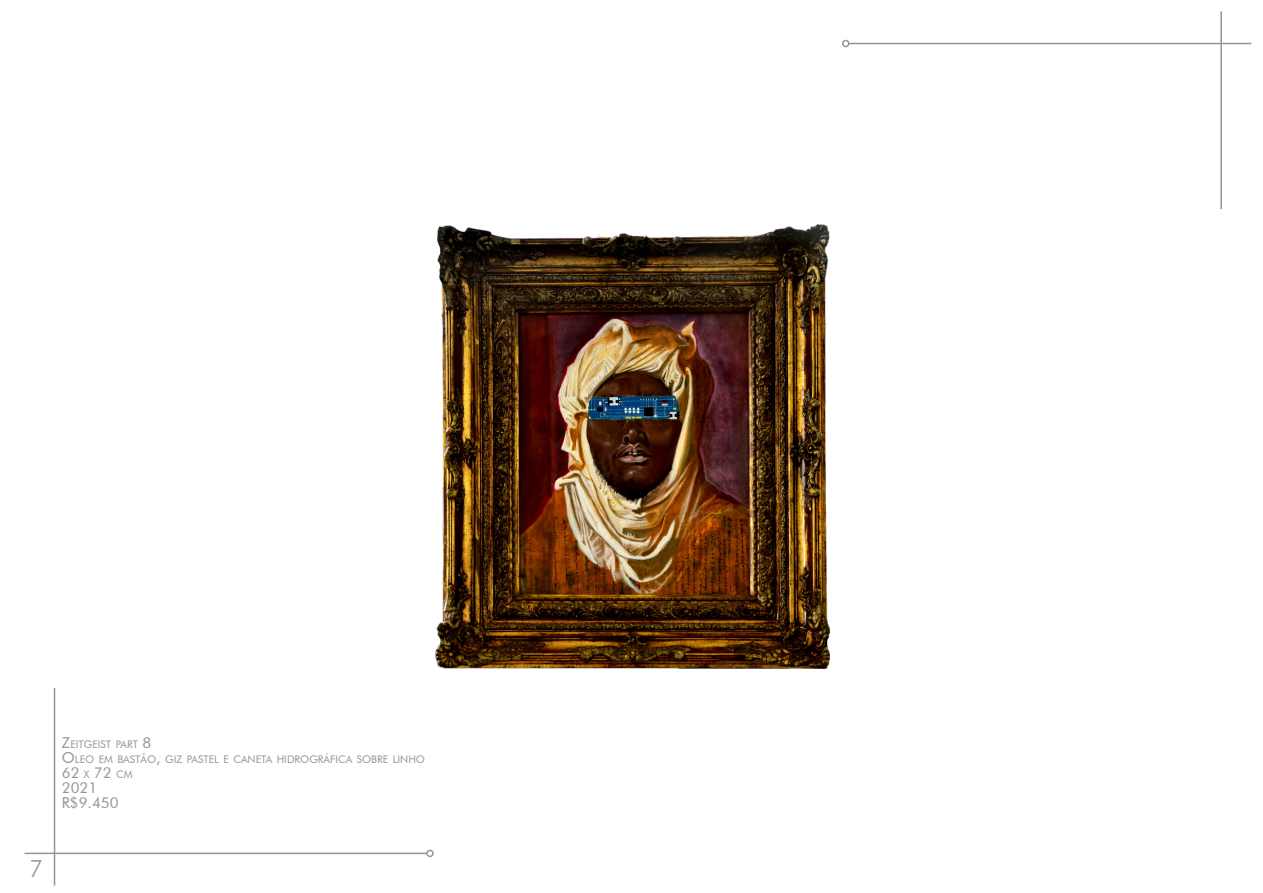
<style>
.page{position:relative;width:1263px;height:893px;background:#fff}
.page>*{position:absolute;margin:0;border:0;box-sizing:border-box;transform-origin:0 0}
.t1{font:300 24px "Futura BT";color:#939598}
.t2{font:15px "Futura BT";color:#939598}
.t3{font:10.5px "Futura BT";color:#939598}
.s1{font-size:15px}
.s2{font-size:10.5px}
</style>
<div class="page">
<hr style="left:24px;top:853px;width:403px;height:1px;background:#939598">
<div style="left:426px;top:850px;width:8px;height:7px;border:2px solid #939598;border-radius:50%"></div>
<hr style="left:54px;top:688px;width:1px;height:197px;background:#939598">
<hr style="left:849px;top:43px;width:402px;height:1px;background:#939598">
<div style="left:842px;top:40px;width:7px;height:7px;border:2px solid #939598;border-radius:50%"></div>
<hr style="left:1220px;top:11px;width:2px;height:198px;background:#939598">
<img style="left:435px;top:224px;width:394px;height:444px">
<p class="t3" style="left:62px;top:738px;width:91px"><span class="s1">Z</span>EITGEIST PART <span class="s1">8</span></p>
<p class="t3" style="left:62px;top:753px;width:364px"><span class="s1">O</span>LEO EM BASTÃO<span class="s1">,</span> GIZ PASTEL E CANETA HIDROGRÁFICA SOBRE LINHO</p>
<p class="t2" style="left:62px;top:764px;width:72px">62 <span class="s2">X</span> 72 <span class="s2">CM</span></p>
<p class="t2" style="left:62px;top:779px;width:37px">2021</p>
<p class="t2" style="left:62px;top:794px;width:58px">R$9.450</p>
<h1 class="t1" style="left:29px;top:854px;width:15px">7</h1>
</div>
